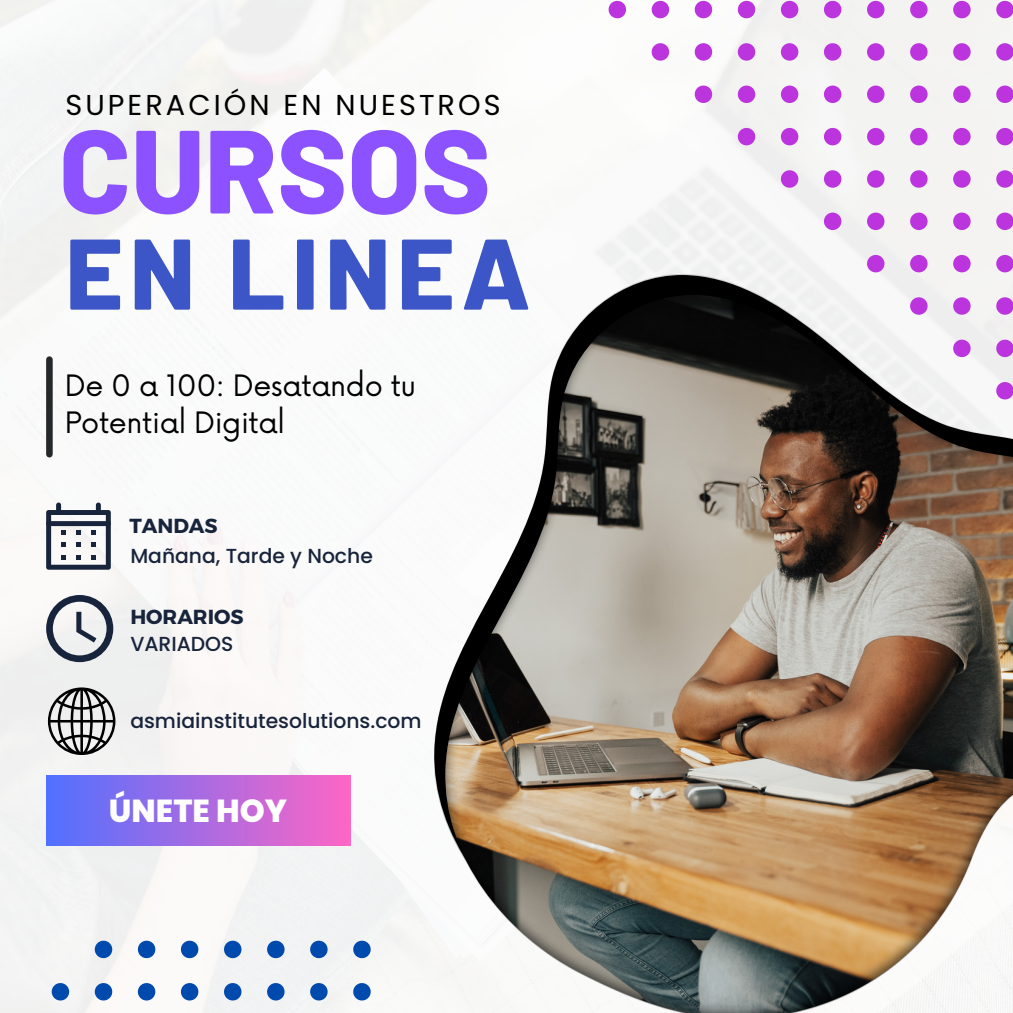
<style>
.page{position:relative;width:1013px;height:1013px;background:#fff}
.page>*{position:absolute;margin:0;border:0;box-sizing:border-box;transform-origin:0 0}
.t1{font:800 118.12px "Barlow";color:#8c52ff}
.t2{font:800 100.12px "Barlow";letter-spacing:.065em;color:#3d56c7}
.t3{font:800 31.88px "Poppins";color:#fff}
.t4{font:28.75px/37.5px "Now";letter-spacing:-.015em;color:#000}
.t5{font:28.75px "Poppins";letter-spacing:.105em;color:#000}
.t6{font:500 20.25px "Poppins";color:#18243b}
.t7{font:700 20.25px "Montserrat";color:#18243b}
</style>
<div class="page">
<img style="left:0;top:0;width:1012px;height:1012px">
<img style="left:434px;top:275px;width:578px;height:723px">
<img style="left:445px;top:295px;width:567px;height:717px">
<div style="left:46px;top:359px;width:7px;height:95px;background:#252828"></div>
<svg style="left:46px;top:502px;width:65px;height:67px"></svg>
<svg style="left:46px;top:595px;width:67px;height:67px"></svg>
<div style="left:46px;top:775px;width:304px;height:70px;background:linear-gradient(to right,#5170ff,#fd66c5)"></div>
<svg style="left:48px;top:687px;width:67px;height:68px"></svg>
<svg style="left:996px;top:382px;width:16px;height:17px"></svg>
<svg style="left:996px;top:339px;width:16px;height:18px"></svg>
<svg style="left:953px;top:339px;width:17px;height:18px"></svg>
<svg style="left:996px;top:297px;width:16px;height:18px"></svg>
<svg style="left:953px;top:297px;width:17px;height:18px"></svg>
<svg style="left:910px;top:297px;width:17px;height:18px"></svg>
<svg style="left:996px;top:255px;width:16px;height:17px"></svg>
<svg style="left:953px;top:255px;width:17px;height:17px"></svg>
<svg style="left:910px;top:255px;width:17px;height:17px"></svg>
<svg style="left:867px;top:255px;width:17px;height:17px"></svg>
<svg style="left:996px;top:212px;width:16px;height:18px"></svg>
<svg style="left:953px;top:212px;width:17px;height:18px"></svg>
<svg style="left:910px;top:212px;width:17px;height:18px"></svg>
<svg style="left:867px;top:212px;width:17px;height:18px"></svg>
<svg style="left:824px;top:212px;width:17px;height:18px"></svg>
<svg style="left:996px;top:170px;width:16px;height:18px"></svg>
<svg style="left:953px;top:170px;width:17px;height:18px"></svg>
<svg style="left:910px;top:170px;width:17px;height:18px"></svg>
<svg style="left:867px;top:170px;width:17px;height:18px"></svg>
<svg style="left:824px;top:170px;width:17px;height:18px"></svg>
<svg style="left:781px;top:170px;width:17px;height:18px"></svg>
<svg style="left:996px;top:128px;width:16px;height:17px"></svg>
<svg style="left:953px;top:128px;width:17px;height:17px"></svg>
<svg style="left:910px;top:128px;width:17px;height:17px"></svg>
<svg style="left:867px;top:128px;width:17px;height:17px"></svg>
<svg style="left:824px;top:128px;width:17px;height:17px"></svg>
<svg style="left:781px;top:128px;width:17px;height:17px"></svg>
<svg style="left:737px;top:128px;width:18px;height:17px"></svg>
<svg style="left:996px;top:86px;width:16px;height:17px"></svg>
<svg style="left:953px;top:86px;width:17px;height:17px"></svg>
<svg style="left:910px;top:86px;width:17px;height:17px"></svg>
<svg style="left:867px;top:86px;width:17px;height:17px"></svg>
<svg style="left:824px;top:86px;width:17px;height:17px"></svg>
<svg style="left:781px;top:86px;width:17px;height:17px"></svg>
<svg style="left:737px;top:86px;width:18px;height:17px"></svg>
<svg style="left:694px;top:86px;width:18px;height:17px"></svg>
<svg style="left:996px;top:43px;width:16px;height:18px"></svg>
<svg style="left:953px;top:43px;width:17px;height:18px"></svg>
<svg style="left:910px;top:43px;width:17px;height:18px"></svg>
<svg style="left:867px;top:43px;width:17px;height:18px"></svg>
<svg style="left:824px;top:43px;width:17px;height:18px"></svg>
<svg style="left:781px;top:43px;width:17px;height:18px"></svg>
<svg style="left:737px;top:43px;width:18px;height:18px"></svg>
<svg style="left:694px;top:43px;width:18px;height:18px"></svg>
<svg style="left:651px;top:43px;width:18px;height:18px"></svg>
<svg style="left:996px;top:1px;width:16px;height:17px"></svg>
<svg style="left:953px;top:1px;width:17px;height:17px"></svg>
<svg style="left:910px;top:1px;width:17px;height:17px"></svg>
<svg style="left:867px;top:1px;width:17px;height:17px"></svg>
<svg style="left:824px;top:1px;width:17px;height:17px"></svg>
<svg style="left:781px;top:1px;width:17px;height:17px"></svg>
<svg style="left:737px;top:1px;width:18px;height:17px"></svg>
<svg style="left:694px;top:1px;width:18px;height:17px"></svg>
<svg style="left:651px;top:1px;width:18px;height:17px"></svg>
<svg style="left:608px;top:1px;width:18px;height:17px"></svg>
<svg style="left:95px;top:940px;width:17px;height:18px"></svg>
<svg style="left:138px;top:940px;width:17px;height:18px"></svg>
<svg style="left:181px;top:940px;width:17px;height:18px"></svg>
<svg style="left:224px;top:940px;width:17px;height:18px"></svg>
<svg style="left:267px;top:940px;width:17px;height:18px"></svg>
<svg style="left:310px;top:940px;width:17px;height:18px"></svg>
<svg style="left:353px;top:940px;width:18px;height:18px"></svg>
<svg style="left:52px;top:983px;width:17px;height:17px"></svg>
<svg style="left:95px;top:983px;width:17px;height:17px"></svg>
<svg style="left:138px;top:983px;width:17px;height:17px"></svg>
<svg style="left:181px;top:983px;width:17px;height:17px"></svg>
<svg style="left:224px;top:983px;width:17px;height:17px"></svg>
<svg style="left:267px;top:983px;width:17px;height:17px"></svg>
<svg style="left:310px;top:983px;width:17px;height:17px"></svg>
<svg style="left:353px;top:983px;width:18px;height:17px"></svg>
<h3 class="t5" style="left:65px;top:85px;width:437px">SUPERACIÓN EN NUESTROS</h3>
<h1 class="t1" style="left:59px;top:95px;width:433px">CURSOS</h1>
<h2 class="t2" style="left:65px;top:209px;width:467px">EN LINEA</h2>
<h3 class="t4" style="left:65px;top:368px;width:352px">De 0 a 100: Desatando tu<br>Potential Digital</h3>
<p class="t7" style="left:129px;top:512px;width:90px">TANDAS</p>
<p class="t6" style="left:130px;top:541px;width:244px">Mañana, Tarde y Noche</p>
<p class="t7" style="left:130px;top:603px;width:115px">HORARIOS</p>
<p class="t6" style="left:130px;top:629px;width:105px">VARIADOS</p>
<p class="t6" style="left:130px;top:706px;width:293px">asmiainstitutesolutions.com</p>
<h3 class="t3" style="left:109px;top:788px;width:180px">ÚNETE HOY</h3>
</div>
